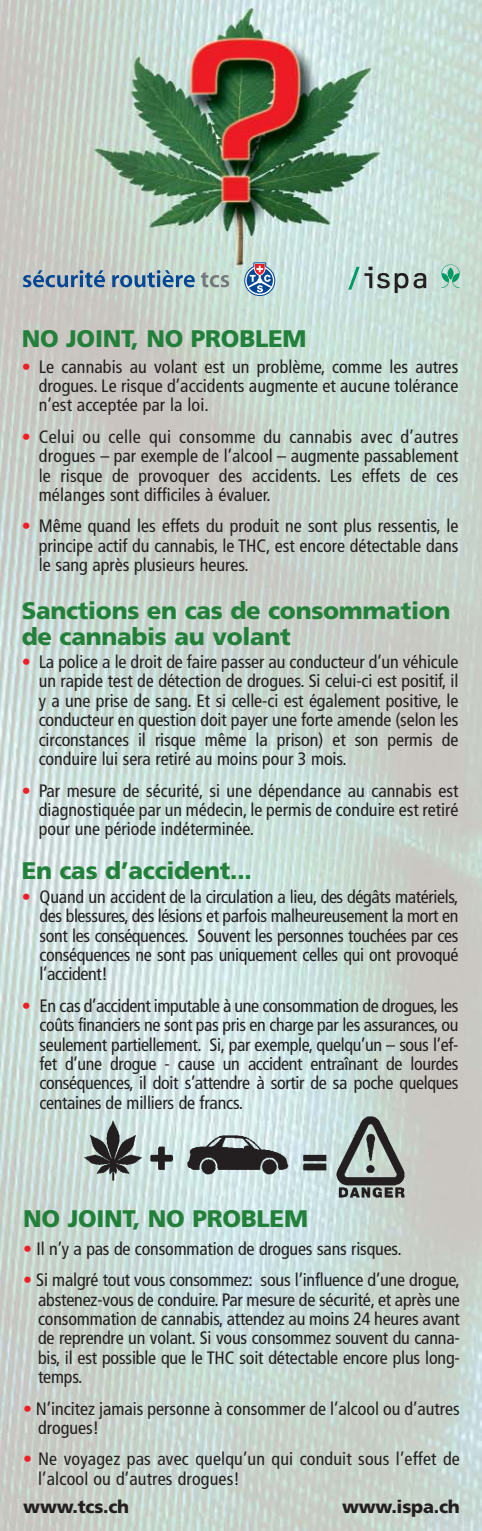
<style>
.page{position:relative;width:482px;height:1531px;background:#fff}
.page>*{position:absolute;margin:0;border:0;box-sizing:border-box;transform-origin:0 0}
.t1{font:900 24px/26px "Frutiger";letter-spacing:-.01em;color:#23803b}
.t2{font:condensed 18px/19.4px "Frutiger";color:#231f20;text-align:justify}
.t3{font:900 18px "Frutiger";letter-spacing:-.01em;color:#231f20}
.s1{color:#ed1e25}
</style>
<div class="page">
<img style="left:0;top:0;width:481px;height:1531px">
<img style="left:79px;top:1115px;width:337px;height:85px">
<svg style="left:23px;top:270px;width:82px;height:17px"></svg>
<svg style="left:112px;top:270px;width:83px;height:17px"></svg>
<svg style="left:201px;top:272px;width:28px;height:15px"></svg>
<svg style="left:244px;top:263px;width:31px;height:33px"></svg>
<svg style="left:348px;top:267px;width:60px;height:26px;background:#a1b8b3"></svg>
<svg style="left:414px;top:273px;width:12px;height:15px"></svg>
<svg style="left:441px;top:264px;width:19px;height:24px"></svg>
<h1 class="t1" style="left:22px;top:328px;width:286px">NO JOINT, NO PROBLEM</h1>
<p class="t2" style="left:39px;top:358px;width:421px;text-indent:-17px"><span class="s1">•</span> Le cannabis au volant est un problème, comme les autres drogues. Le risque d’accidents augmente et aucune tolérance n’est acceptée par la loi.</p>
<p class="t2" style="left:39px;top:428px;width:421px;text-indent:-17px"><span class="s1">•</span> Celui ou celle qui consomme du cannabis avec d’autres drogues – par exemple de l’alcool – augmente passablement le risque de provoquer des accidents. Les effets de ces mélanges sont difficiles à évaluer.</p>
<p class="t2" style="left:39px;top:518px;width:421px;text-indent:-17px"><span class="s1">•</span> Même quand les effets du produit ne sont plus ressentis, le principe actif du cannabis, le THC, est encore détectable dans le sang après plusieurs heures.</p>
<h1 class="t1" style="left:22px;top:599px;width:430px">Sanctions en cas de consommation de cannabis au volant</h1>
<p class="t2" style="left:39px;top:653px;width:421px;text-indent:-17px"><span class="s1">•</span> La police a le droit de faire passer au conducteur d’un véhicule un rapide test de détection de drogues. Si celui-ci est positif, il y a une prise de sang. Et si celle-ci est également positive, le conducteur en question doit payer une forte amende (selon les circonstances il risque même la prison) et son permis de conduire lui sera retiré au moins pour 3 mois.</p>
<p class="t2" style="left:39px;top:782px;width:421px;text-indent:-17px"><span class="s1">•</span> Par mesure de sécurité, si une dépendance au cannabis est diagnostiquée par un médecin, le permis de conduire est retiré pour une période indéterminée.</p>
<h1 class="t1" style="left:22px;top:860px;width:231px">En cas d’accident...</h1>
<p class="t2" style="left:40px;top:888px;width:420px;text-indent:-18px"><span class="s1">•</span> Quand un accident de la circulation a lieu, des dégâts matériels, des blessures, des lésions et parfois malheureusement la mort en sont les conséquences. Souvent les personnes touchées par ces conséquences ne sont pas uniquement celles qui ont provoqué l’accident!</p>
<p class="t2" style="left:40px;top:997px;width:420px;text-indent:-18px"><span class="s1">•</span> En cas d’accident imputable à une consommation de drogues, les coûts financiers ne sont pas pris en charge par les assurances, ou seulement partiellement. Si, par exemple, quelqu’un – sous l’ef&shy;fet d’une drogue - cause un accident entraînant de lourdes conséquences, il doit s’attendre à sortir de sa poche quelques centaines de milliers de francs.</p>
<h1 class="t1" style="left:23px;top:1208px;width:286px">NO JOINT, NO PROBLEM</h1>
<p class="t2" style="left:23px;top:1240px;width:380px"><span class="s1">•</span> Il n’y a pas de consommation de drogues sans risques.</p>
<p class="t2" style="left:38px;top:1271px;width:423px;text-indent:-15px"><span class="s1">•</span> Si malgré tout vous consommez: sous l’influence d’une drogue, abstenez-vous de conduire. Par mesure de sécurité, et après une consommation de cannabis, attendez au moins 24 heures avant de reprendre un volant. Si vous consommez souvent du canna&shy;bis, il est possible que le THC soit détectable encore plus long&shy;temps.</p>
<p class="t2" style="left:38px;top:1400px;width:423px;text-indent:-15px"><span class="s1">•</span> N’incitez jamais personne à consommer de l’alcool ou d’autres drogues!</p>
<p class="t2" style="left:38px;top:1451px;width:423px;text-indent:-15px"><span class="s1">•</span> Ne voyagez pas avec quelqu’un qui conduit sous l’effet de l’alcool ou d’autres drogues!</p>
<p class="t3" style="left:23px;top:1499px;width:108px">www.tcs.ch</p>
<p class="t3" style="left:342px;top:1499px;width:119px">www.ispa.ch</p>
</div>
